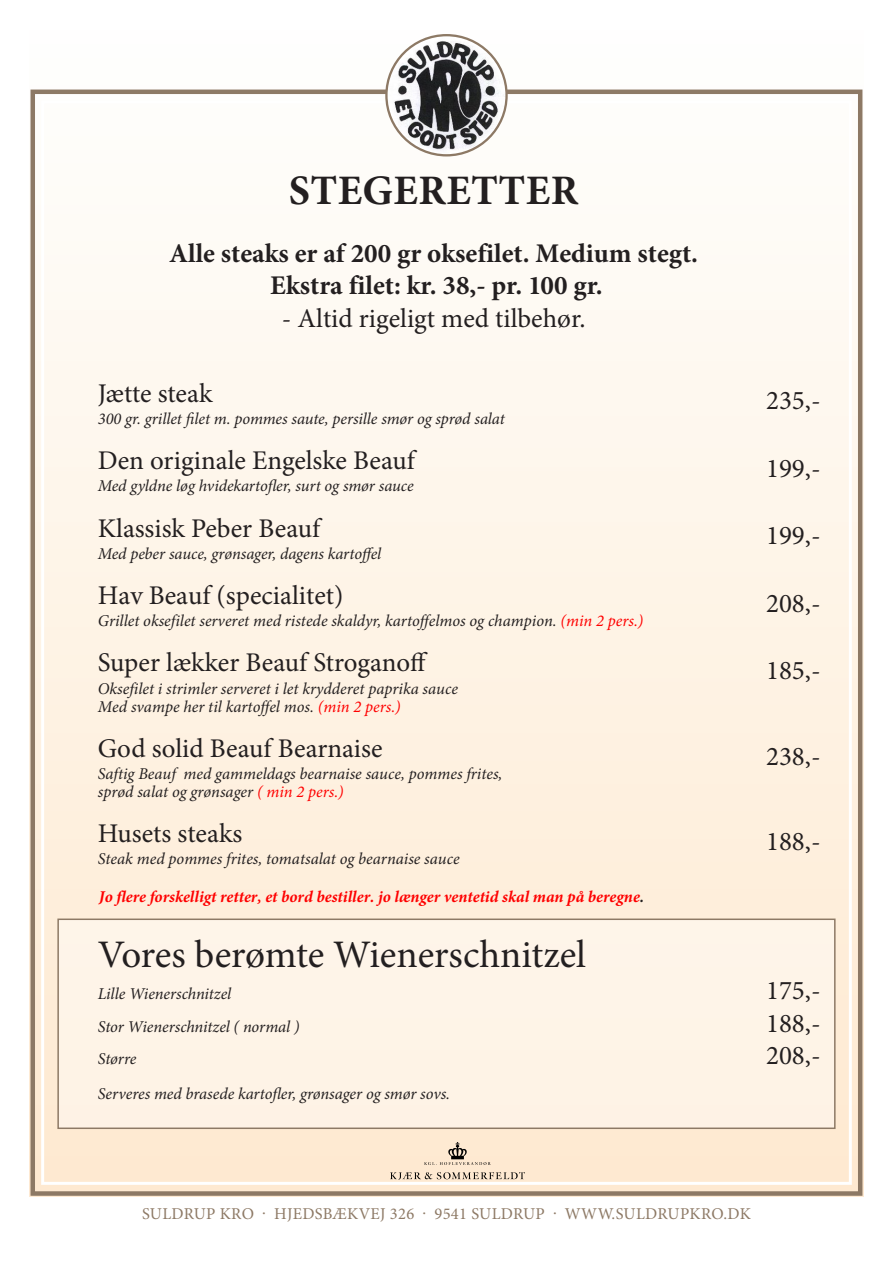
<style>
.page{position:relative;width:893px;height:1263px;background:#fff}
.page>*{position:absolute;margin:0;border:0;box-sizing:border-box;transform-origin:0 0}
.t1{font:700 42px "Minion Pro";letter-spacing:.01em;color:#231f20}
.t2{font:39px "Minion Pro";color:#231f20}
.t3{font:27px "Minion Pro";color:#231f20}
.t4{font:700 27px/32.5px "Minion Pro";color:#231f20;text-align:center}
.t5{font:italic 16.5px/18px "Minion Pro";color:#231f20}
.t6{font:italic 700 16.5px "Minion Pro";color:#f00}
.t7{font:16.5px "Minion Pro";letter-spacing:.02em;color:#8d7965}
.s1{color:#f00}
.s2{color:#231f20}
</style>
<div class="page">
<div style="left:30px;top:25px;width:833px;height:1171px;background:linear-gradient(to bottom,#fefefc,#feead3)"></div>
<div style="left:31px;top:90px;width:831px;height:1106px;border:4px solid #8d7965"></div>
<img style="left:386px;top:35px;width:121px;height:120px;border-radius:60px">
<div style="left:385px;top:34px;width:123px;height:122px;border:2px solid #8d7965;border-radius:50%"></div>
<div style="left:58px;top:919px;width:777px;height:209px;background:#fef4e7"></div>
<div style="left:57px;top:918px;width:779px;height:211px;border:2px solid #8d7965"></div>
<img style="left:389px;top:1141px;width:137px;height:38px">
<h1 class="t1" style="left:289px;top:161px;width:291px">Stegeretter</h1>
<h3 class="t4" style="left:169px;top:236px;width:530px">Alle steaks er af 200 gr oksefilet. Medium stegt.<br>Ekstra filet: kr. 38,- pr. 100 gr.</h3>
<h3 class="t3" style="left:282px;top:300px;width:305px">- Altid rigeligt med tilbehør.</h3>
<h3 class="t3" style="left:98px;top:375px;width:117px">jætte steak</h3>
<p class="t5" style="left:98px;top:410px;width:408px">300 gr. grillet filet m. pommes saute, persille smør og sprød salat</p>
<h3 class="t3" style="left:98px;top:442px;width:319px">den originale engelske beauf</h3>
<p class="t5" style="left:98px;top:477px;width:317px">Med gyldne løg hvidekartofler, surt og smør sauce</p>
<h3 class="t3" style="left:98px;top:510px;width:224px">klassisk peber beauf</h3>
<p class="t5" style="left:98px;top:544px;width:285px">Med peber sauce, grønsager, dagens kartoffel</p>
<h3 class="t3" style="left:98px;top:577px;width:247px">Hav beauf (specialitet)</h3>
<p class="t5" style="left:98px;top:612px;width:547px">Grillet oksefilet serveret med ristede skaldyr, kartoffelmos og champion. <span class="s1">(min 2 pers.)</span></p>
<h3 class="t3" style="left:98px;top:645px;width:331px">Super lækker beauf Stroganoff</h3>
<p class="t5" style="left:98px;top:679px;width:362px">Oksefilet i strimler serveret i let krydderet paprika sauce<br>Med svampe her til kartoffel mos. <span class="s1">(min 2 pers.)</span></p>
<h3 class="t3" style="left:98px;top:730px;width:286px">God solid beauf bearnaise</h3>
<p class="t5" style="left:98px;top:765px;width:406px">Saftig Beauf med gammeldags bearnaise sauce, pommes frites, sprød salat og grønsager <span class="s1">( min 2 pers.)</span></p>
<h3 class="t3" style="left:98px;top:815px;width:146px">Husets steaks</h3>
<p class="t5" style="left:98px;top:850px;width:363px">Steak med pommes frites, tomatsalat og bearnaise sauce</p>
<p class="t6" style="left:99px;top:885px;width:547px">Jo flere forskelligt retter, et bord bestiller. jo længer ventetid skal man på beregne<span class="s2">.</span></p>
<h3 class="t3" style="left:766px;top:383px;width:56px">235,-</h3>
<h3 class="t3" style="left:766px;top:450px;width:56px">199,-</h3>
<h3 class="t3" style="left:766px;top:517px;width:56px">199,-</h3>
<h3 class="t3" style="left:766px;top:585px;width:56px">208,-</h3>
<h3 class="t3" style="left:766px;top:652px;width:56px">185,-</h3>
<h3 class="t3" style="left:766px;top:738px;width:56px">238,-</h3>
<h3 class="t3" style="left:766px;top:823px;width:56px">188,-</h3>
<h2 class="t2" style="left:98px;top:928px;width:490px">Vores berømte Wienerschnitzel</h2>
<p class="t5" style="left:98px;top:985px;width:135px">Lille Wienerschnitzel</p>
<h3 class="t3" style="left:766px;top:972px;width:56px">175,-</h3>
<p class="t5" style="left:98px;top:1017px;width:203px">Stor Wienerschnitzel ( normal )</p>
<h3 class="t3" style="left:766px;top:1005px;width:56px">188,-</h3>
<p class="t5" style="left:98px;top:1050px;width:40px">Større</p>
<h3 class="t3" style="left:766px;top:1037px;width:56px">208,-</h3>
<p class="t5" style="left:98px;top:1085px;width:354px">Serveres med brasede kartofler, grønsager og smør sovs.</p>
<p class="t7" style="left:142px;top:1203px;width:610px">Suldrup kro · Hjedsbækvej 326 · 9541 Suldrup · www.suldrupkro.dk</p>
</div>
